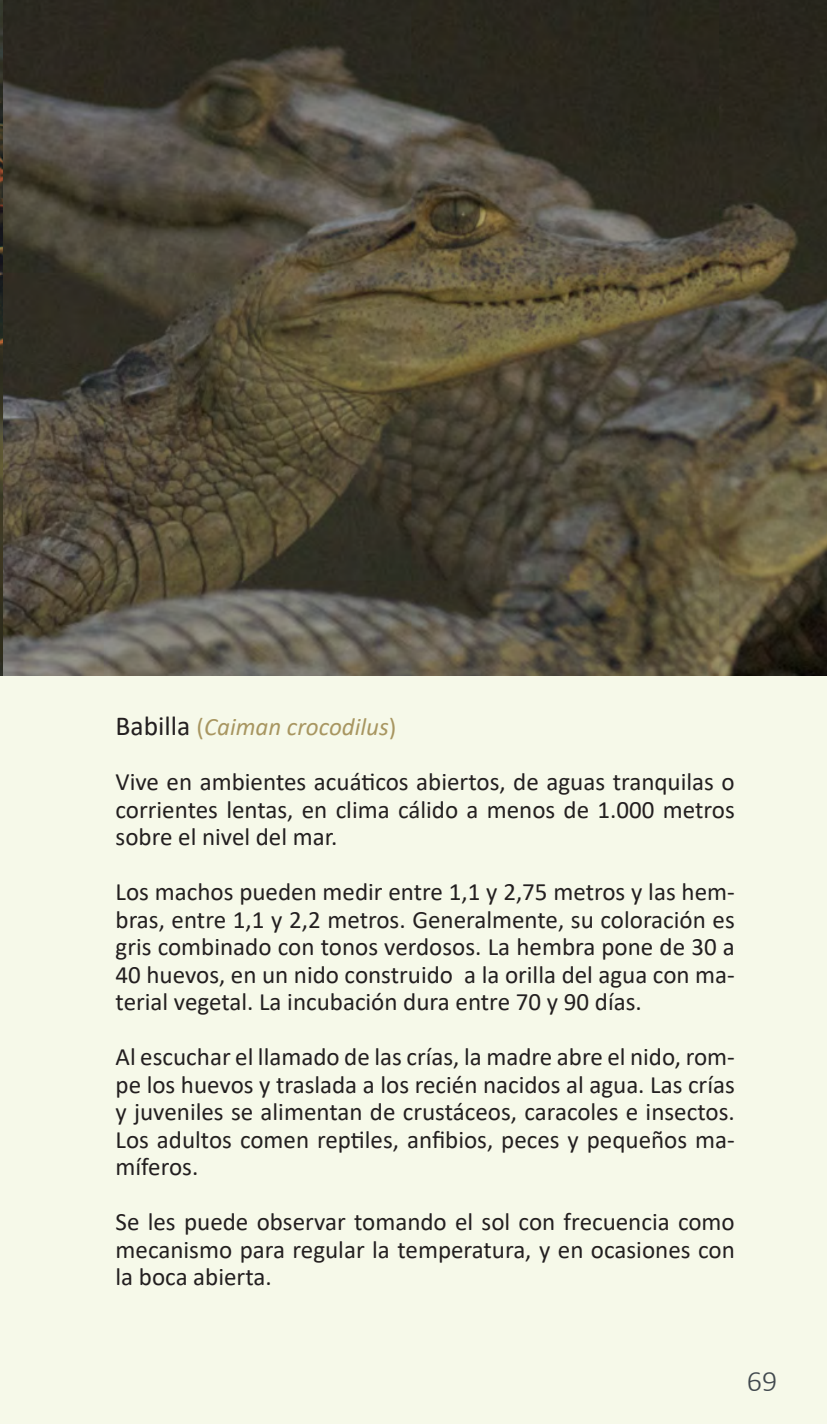
<style>
.page{position:relative;width:827px;height:1424px;background:#fff}
.page>*{position:absolute;margin:0;border:0;box-sizing:border-box;transform-origin:0 0}
.t1{font:300 30px "Calibri";color:#41494e}
.t2{font:25px/27.5px "Calibri";color:#231f20;text-align:justify}
.t3{font:italic 25px "Calibri";color:#a89661}
.s1{font-style:normal;font-size:27.5px;color:#231f20}
.s2{font-style:normal}
</style>
<div class="page">
<div style="left:0;top:0;width:826px;height:1424px;background:#f6f9e9"></div>
<img style="left:0;top:0;width:826px;height:675px">
<svg style="left:0;top:0;width:5px;height:5px"></svg>
<svg style="left:821px;top:0;width:6px;height:5px"></svg>
<p class="t3" style="left:115px;top:709px;width:282px"><span class="s1">Babilla</span> <span class="s2">(</span>Caiman crocodilus<span class="s2">)</span></p>
<p class="t2" style="left:115px;top:767px;width:620px">Vive en ambientes acuáticos abiertos, de aguas tranquilas o corrientes lentas, en clima cálido a menos de 1.000 metros sobre el nivel del mar.</p>
<p class="t2" style="left:115px;top:877px;width:620px">Los machos pueden medir entre 1,1 y 2,75 metros y las hem&shy;bras, entre 1,1 y 2,2 metros. Generalmente, su coloración es gris combinado con tonos verdosos. La hembra pone de 30 a 40 huevos, en un nido construido a la orilla del agua con ma&shy;terial vegetal. La incubación dura entre 70 y 90 días.</p>
<p class="t2" style="left:115px;top:1042px;width:620px">Al escuchar el llamado de las crías, la madre abre el nido, rom&shy;pe los huevos y traslada a los recién nacidos al agua. Las crías y juveniles se alimentan de crustáceos, caracoles e insectos.<br>Los adultos comen reptiles, anfibios, peces y pequeños ma&shy;míferos.</p>
<p class="t2" style="left:115px;top:1207px;width:620px">Se les puede observar tomando el sol con frecuencia como mecanismo para regular la temperatura, y en ocasiones con la boca abierta.</p>
<p class="t1" style="left:746px;top:1362px;width:32px">69</p>
</div>
